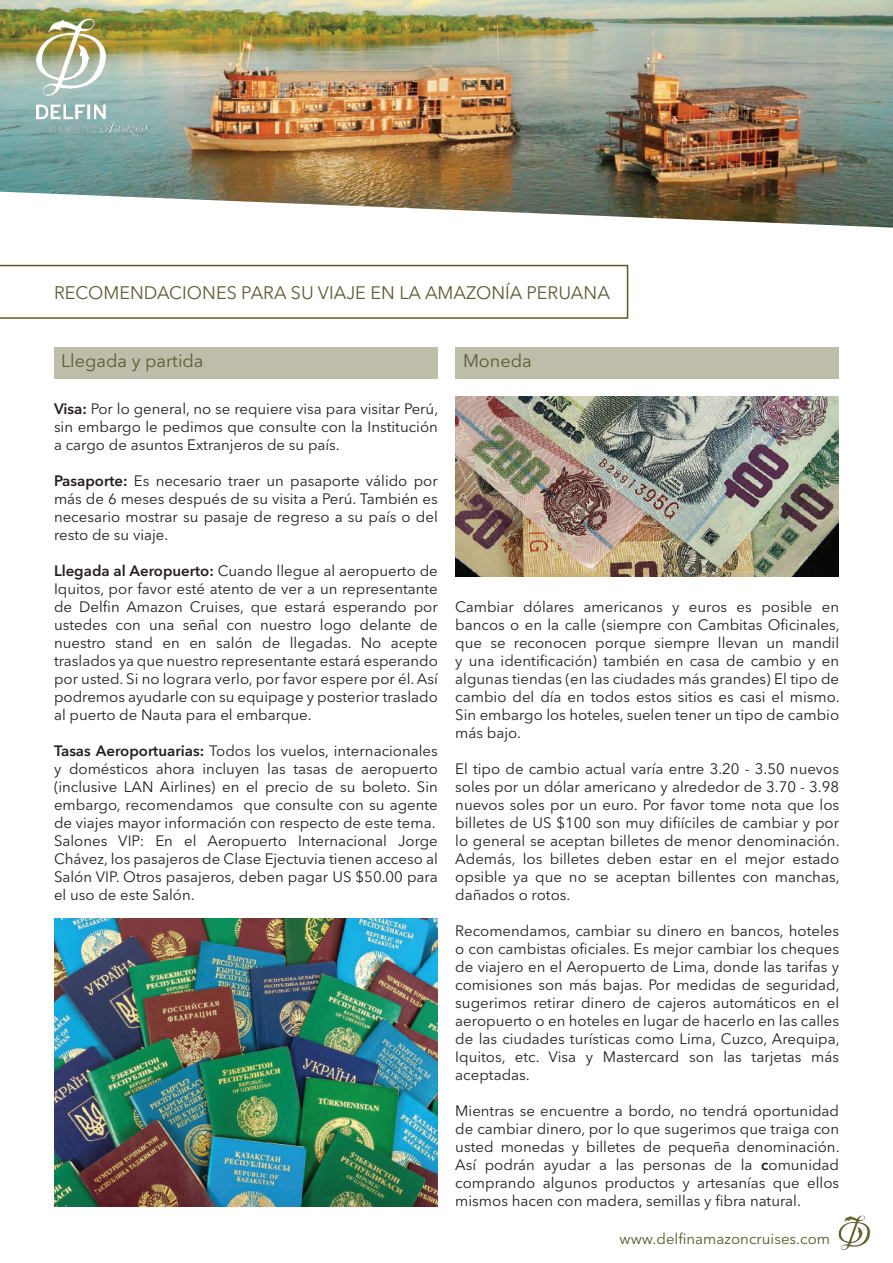
<style>
.page{position:relative;width:893px;height:1263px;background:#fff}
.page>*{position:absolute;margin:0;border:0;box-sizing:border-box;transform-origin:0 0}
.t1{font:18px "Avenir Next LT Pro";color:#5d5c36}
.t2{font:15px/18px "Avenir Next LT Pro";color:#231f20;text-align:justify}
.t3{font:15px "Avenir Next LT Pro";color:#595928}
.s1{font-weight:600}
</style>
<div class="page">
<img style="left:838px;top:1215px;width:33px;height:35px">
<div style="left:54px;top:347px;width:383px;height:32px;background:#bdbda9"></div>
<div style="left:455px;top:347px;width:384px;height:32px;background:#bdbda9"></div>
<img style="left:0;top:0;width:893px;height:228px">
<img style="left:36px;top:19px;width:110px;height:121px">
<svg style="left:0;top:265px;width:628px;height:54px"></svg>
<img style="left:54px;top:919px;width:383px;height:287px">
<img style="left:455px;top:396px;width:384px;height:180px">
<p class="t1" style="left:54px;top:282px;width:557px">RECOMENDACIONES PARA SU VIAJE EN LA AMAZONÍA PERUANA</p>
<p class="t1" style="left:61px;top:350px;width:144px">Llegada y partida</p>
<p class="t1" style="left:463px;top:350px;width:70px">Moneda</p>
<p class="t2" style="left:54px;top:400px;width:386px"><span class="s1">Visa:</span> Por lo general, no se requiere visa para visitar Perú, sin embargo le pedimos que consulte con la Institución a cargo de asuntos Extranjeros de su país.</p>
<p class="t2" style="left:54px;top:472px;width:385px"><span class="s1">Pasaporte:</span> Es necesario traer un pasaporte válido por más de 6 meses después de su visita a Perú. También es necesario mostrar su pasaje de regreso a su país o del resto de su viaje.</p>
<p class="t2" style="left:54px;top:562px;width:385px"><span class="s1">Llegada al Aeropuerto:</span> Cuando llegue al aeropuerto de Iquitos, por favor esté atento de ver a un representante de Delfin Amazon Cruises, que estará esperando por ustedes con una señal con nuestro logo delante de nuestro stand en en salón de llegadas. No acepte traslados ya que nuestro representante estará esperando por usted. Si no lograra verlo, por favor espere por él. Así podremos ayudarle con su equipage y posterior traslado al puerto de Nauta para el embarque.</p>
<p class="t2" style="left:54px;top:742px;width:385px;text-align:left"><span class="s1">Tasas Aeroportuarias:</span> Todos los vuelos, internacionales y domésticos ahora incluyen las tasas de aeropuerto (inclusive LAN Airlines) en el precio de su boleto. Sin embargo, recomendamos que consulte con su agente de viajes mayor información con respecto de este tema.<br>Salones VIP: En el Aeropuerto Internacional Jorge Chávez, los pasajeros de Clase Ejectuvia tienen acceso al Salón VIP. Otros pasajeros, deben pagar US $50.00 para el uso de este Salón.</p>
<p class="t2" style="left:455px;top:598px;width:386px">Cambiar dólares americanos y euros es posible en bancos o en la calle (siempre con Cambitas Oficinales, que se reconocen porque siempre llevan un mandil y una identificación) también en casa de cambio y en algunas tiendas (en las ciudades más grandes) El tipo de cambio del día en todos estos sitios es casi el mismo.<br>Sin embargo los hoteles, suelen tener un tipo de cambio más bajo.</p>
<p class="t2" style="left:455px;top:760px;width:386px">El tipo de cambio actual varía entre 3.20 - 3.50 nuevos soles por un dólar americano y alrededor de 3.70 - 3.98 nuevos soles por un euro. Por favor tome nota que los billetes de US $100 son muy difiíciles de cambiar y por lo general se aceptan billetes de menor denominación.<br>Además, los billetes deben estar en el mejor estado opsible ya que no se aceptan billentes con manchas, dañados o rotos.</p>
<p class="t2" style="left:455px;top:922px;width:386px">Recomendamos, cambiar su dinero en bancos, hoteles o con cambistas oficiales. Es mejor cambiar los cheques de viajero en el Aeropuerto de Lima, donde las tarifas y comisiones son más bajas. Por medidas de seguridad, sugerimos retirar dinero de cajeros automáticos en el aeropuerto o en hoteles en lugar de hacerlo en las calles de las ciudades turísticas como Lima, Cuzco, Arequipa, Iquitos, etc. Visa y Mastercard son las tarjetas más aceptadas.</p>
<p class="t2" style="left:455px;top:1102px;width:386px">Mientras se encuentre a bordo, no tendrá oportunidad de cambiar dinero, por lo que sugerimos que traiga con usted monedas y billetes de pequeña denominación.<br>Así podrán ayudar a las personas de la <span class="s1">c</span>omunidad comprando algunos productos y artesanías que ellos mismos hacen con madera, semillas y fibra natural.</p>
<p class="t3" style="left:619px;top:1230px;width:212px">www.delfinamazoncruises.com</p>
</div>
